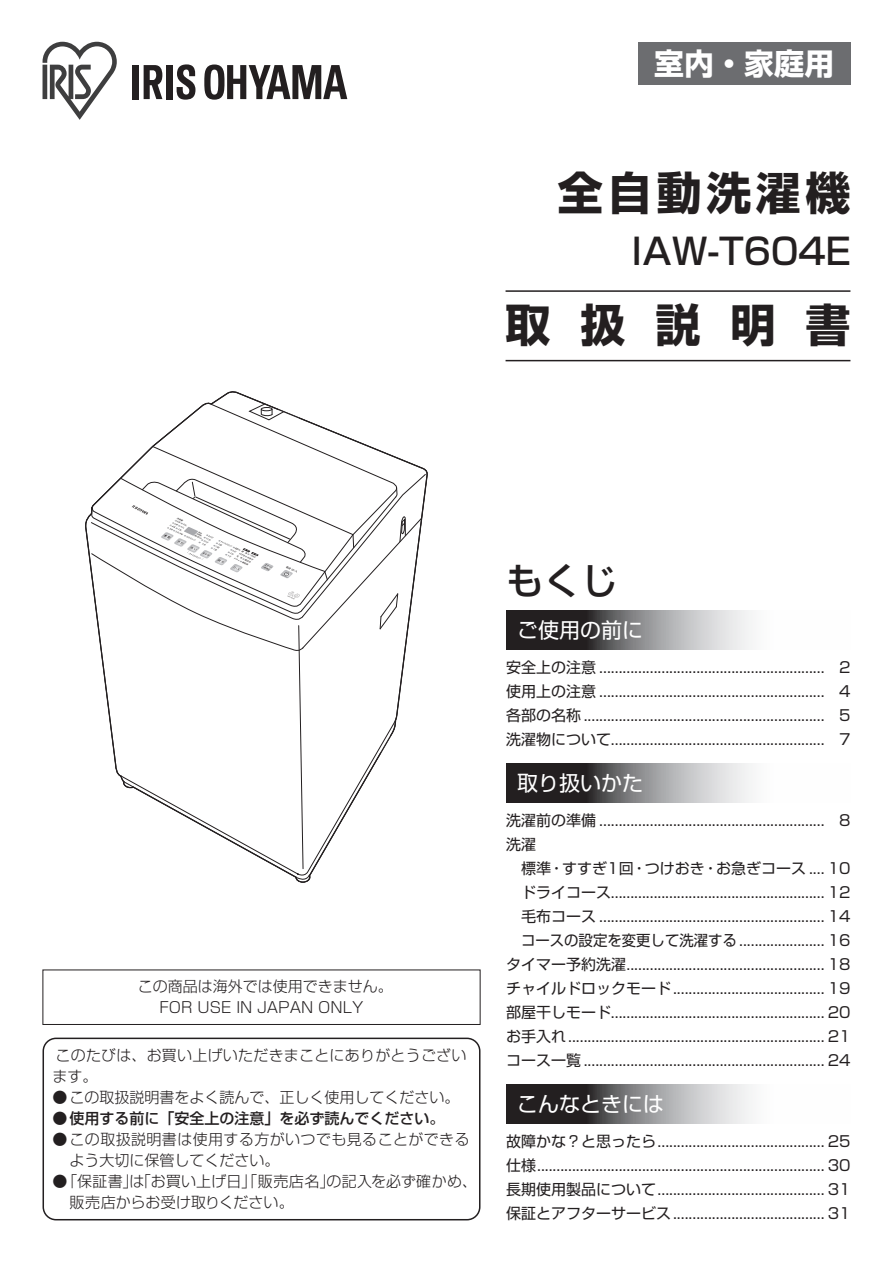
<style>
.page{position:relative;width:893px;height:1263px;background:#fff}
.page>*{position:absolute;margin:0;border:0;box-sizing:border-box;transform-origin:0 0}
.t1{font:700 45px "Shin Go Pro";letter-spacing:.1em;color:#231f20}
.L1_title{font:500 37.5px "Shin Go Pro";color:#231f20}
.t2{font:500 36px "Shin Go Pro";color:#231f20}
.t3{font:700 30px "Shin Go Pro";color:#fff}
.Title_contents{font:21px "Shin Go Pro";color:#fff}
.Contents{font:15px "Shin Go Pro";color:#231f20}
.Body{font:300 15px/21px "Shin Go Pro";letter-spacing:.005em;color:#231f20}
.Body-2{font:300 15px/21px "Shin Go Pro";letter-spacing:.025em;color:#231f20}
.Contents-2{font:15px "Shin Go Pro";color:#231f20;scale:.96 1}
.t4{font:500 15px "Shin Go Pro";color:#231f20}
.s1{font-weight:300}
</style>
<div class="page">
<div style="left:638px;top:43px;width:212px;height:42px;background:#6c6d70"></div>
<svg style="left:506px;top:611px;width:246px;height:38px;background:#7a797a"></svg>
<svg style="left:506px;top:764px;width:246px;height:38px;background:#7a797a"></svg>
<svg style="left:506px;top:1085px;width:246px;height:38px;background:#7a797a"></svg>
<div style="left:43px;top:969px;width:437px;height:56px;border:1px solid #231f20"></div>
<hr style="left:506px;top:290px;width:344px;height:2px;background:#231f20">
<hr style="left:506px;top:360px;width:344px;height:1px;background:#231f20">
<div style="left:43px;top:1037px;width:437px;height:183px;border:2px solid #231f20;border-radius:13px"></div>
<svg style="left:211px;top:391px;width:73px;height:29px"></svg>
<svg style="left:91px;top:446px;width:335px;height:436px"></svg>
<svg style="left:176px;top:64px;width:19px;height:36px"></svg>
<svg style="left:204px;top:65px;width:143px;height:35px"></svg>
<div style="left:133px;top:65px;width:6px;height:34px;background:#231f20"></div>
<div style="left:167px;top:65px;width:6px;height:34px;background:#231f20"></div>
<svg style="left:144px;top:65px;width:18px;height:34px"></svg>
<svg style="left:43px;top:42px;width:74px;height:78px"></svg>
<p class="t3" style="left:654px;top:40px;width:181px">室内・家庭用</p>
<p class="t1" style="left:558px;top:157px;width:294px">全自動洗濯機</p>
<p class="t2" style="left:631px;top:222px;width:221px">IAW-T604E</p>
<p class="t1" style="left:506px;top:289px;width:346px">取 扱 説 明 書</p>
<p class="Body" style="left:138px;top:974px;width:256px">この商品は海外では使用できません。</p>
<p class="Body" style="left:159px;top:995px;width:206px">FOR USE IN JAPAN ONLY</p>
<p class="Body" style="left:53px;top:1043px;width:416px">このたびは、お買い上げいただきまことにありがとうございます。</p>
<p class="Body" style="left:53px;top:1085px;width:409px">●この取扱説明書をよく読んで、正しく使用してください。</p>
<p class="t4" style="left:53px;top:1106px;width:394px"><span class="s1">●</span>使用する前に「安全上の注意」を必ず読んでください。</p>
<p class="Body-2" style="left:70px;top:1127px;width:402px;text-indent:-17px">●この取扱説明書は使用する方がいつでも見ることができるよう大切に保管してください。</p>
<p class="Body" style="left:70px;top:1169px;width:409px;text-indent:-17px">●「保証書」は「お買い上げ日」「販売店名」の記入を必ず確かめ、販売店からお受け取りください。</p>
<p class="L1_title" style="left:506px;top:549px;width:114px">もくじ</p>
<p class="Title_contents" style="left:517px;top:613px;width:128px">ご使用の前に</p>
<p class="Contents" style="left:506px;top:654px;width:346px">安全上の注意 .......................................................... 2</p>
<p class="Contents" style="left:506px;top:678px;width:346px">使用上の注意 .......................................................... 4</p>
<p class="Contents" style="left:506px;top:702px;width:346px">各部の名称 .............................................................. 5</p>
<p class="Contents" style="left:506px;top:726px;width:346px">洗濯物について....................................................... 7</p>
<p class="Title_contents" style="left:517px;top:766px;width:128px">取り扱いかた</p>
<p class="Contents" style="left:506px;top:807px;width:346px">洗濯前の準備 .......................................................... 8</p>
<p class="Contents" style="left:506px;top:831px;width:31px">洗濯</p>
<p class="Contents" style="left:506px;top:855px;width:346px">　標準・すすぎ1回・つけおき・お急ぎコース .... 10</p>
<p class="Contents" style="left:506px;top:879px;width:346px">　ドライコース....................................................... 12</p>
<p class="Contents" style="left:506px;top:903px;width:346px">　毛布コース .......................................................... 14</p>
<p class="Contents-2" style="left:521px;top:927px;width:345px">コースの設定を変更して洗濯する...................... 16</p>
<p class="Contents" style="left:506px;top:951px;width:346px">タイマー予約洗濯................................................... 18</p>
<p class="Contents" style="left:506px;top:975px;width:346px">チャイルドロックモード....................................... 19</p>
<p class="Contents" style="left:506px;top:999px;width:346px">部屋干しモード....................................................... 20</p>
<p class="Contents" style="left:506px;top:1023px;width:346px">お手入れ.................................................................. 21</p>
<p class="Contents" style="left:506px;top:1047px;width:346px">コース一覧 .............................................................. 24</p>
<p class="Title_contents" style="left:517px;top:1087px;width:149px">こんなときには</p>
<p class="Contents" style="left:506px;top:1129px;width:346px">故障かな？と思ったら........................................... 25</p>
<p class="Contents" style="left:506px;top:1153px;width:346px">仕様.......................................................................... 30</p>
<p class="Contents" style="left:506px;top:1177px;width:346px">長期使用製品について........................................... 31</p>
<p class="Contents" style="left:506px;top:1201px;width:346px">保証とアフターサービス....................................... 31</p>
</div>
